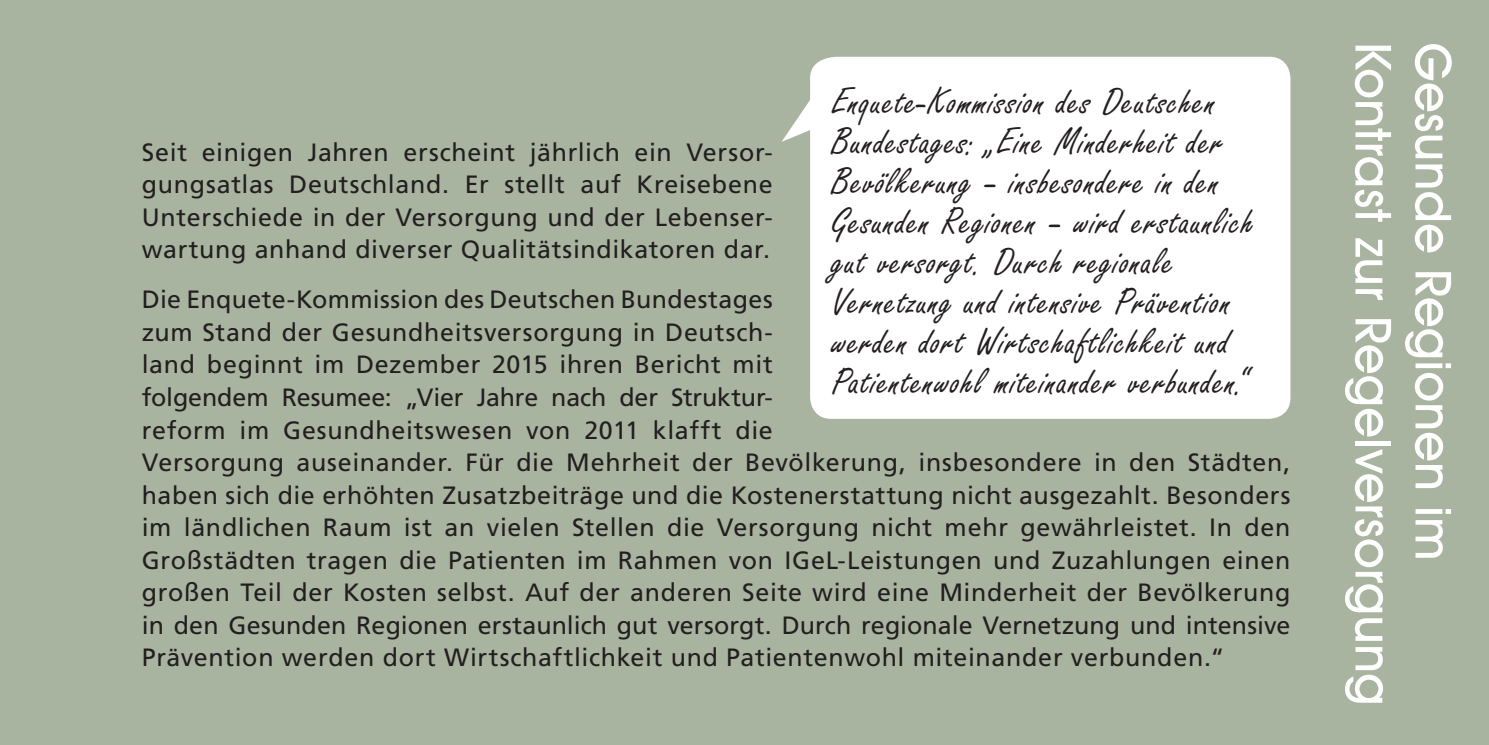
<style>
.page{position:relative;width:1489px;height:745px;background:#fff}
.page>*{position:absolute;margin:0;border:0;box-sizing:border-box;transform-origin:0 0}
.t1{font:500 50px "Avant Garde IT Cby BT";letter-spacing:.005em;color:#fff}
.t2{font:40px/40px "Freestyle Script";letter-spacing:.03em;color:#231f20}
.t3{font:25px/32.5px "Frutiger LT";letter-spacing:.025em;color:#231f20;text-align:justify}
</style>
<div class="page">
<div style="left:0;top:0;width:1488px;height:744px;background:#a9b4a0"></div>
<div style="left:781px;top:57px;width:509px;height:361px;background:#fff"></div>
<p class="t2" style="left:832px;top:83px;width:423px">Enquete-Kommission des Deutschen Bundestages: „Eine Minderheit der Bevölkerung – insbesondere in den Gesunden Regionen – wird erstaunlich gut versorgt. Durch regionale Vernetzung und intensive Prävention werden dort Wirtschaftlichkeit und Patientenwohl miteinander verbunden.“</p>
<p class="t3" style="left:142px;top:136px;width:632px">Seit einigen Jahren erscheint jährlich ein Versor&shy;gungsatlas Deutschland. Er stellt auf Kreisebene Unterschiede in der Versorgung und der Lebenser&shy;wartung anhand diverser Qualitätsindikatoren dar.</p>
<p class="t3" style="left:142px;top:283px;width:1150px;text-align:left">Die Enquete-Kommission des Deutschen Bundestages<br>zum Stand der Gesundheitsversorgung in Deutsch-<br>land beginnt im Dezember 2015 ihren Bericht mit<br>folgendem Resumee: „Vier Jahre nach der Struktur-<br>reform im Gesundheitswesen von 2011 klafft die<br>Versorgung auseinander. Für die Mehrheit der Bevölkerung, insbesondere in den Städten, haben sich die erhöhten Zusatzbeiträge und die Kostenerstattung nicht ausgezahlt. Besonders im ländlichen Raum ist an vielen Stellen die Versorgung nicht mehr gewährleistet. In den Großstädten tragen die Patienten im Rahmen von IGeL-Leistungen und Zuzahlungen einen großen Teil der Kosten selbst. Auf der anderen Seite wird eine Minderheit der Bevölkerung in den Gesunden Regionen erstaunlich gut versorgt. Durch regionale Vernetzung und intensive Prävention werden dort Wirtschaftlichkeit und Patientenwohl miteinander verbunden.“</p>
<h1 class="t1" style="left:1403px;top:43px;width:664px;rotate:90deg">Kontrast zur Regelversorgung</h1>
<h1 class="t1" style="left:1463px;top:43px;width:519px;rotate:90deg">Gesunde Regionen im</h1>
</div>
